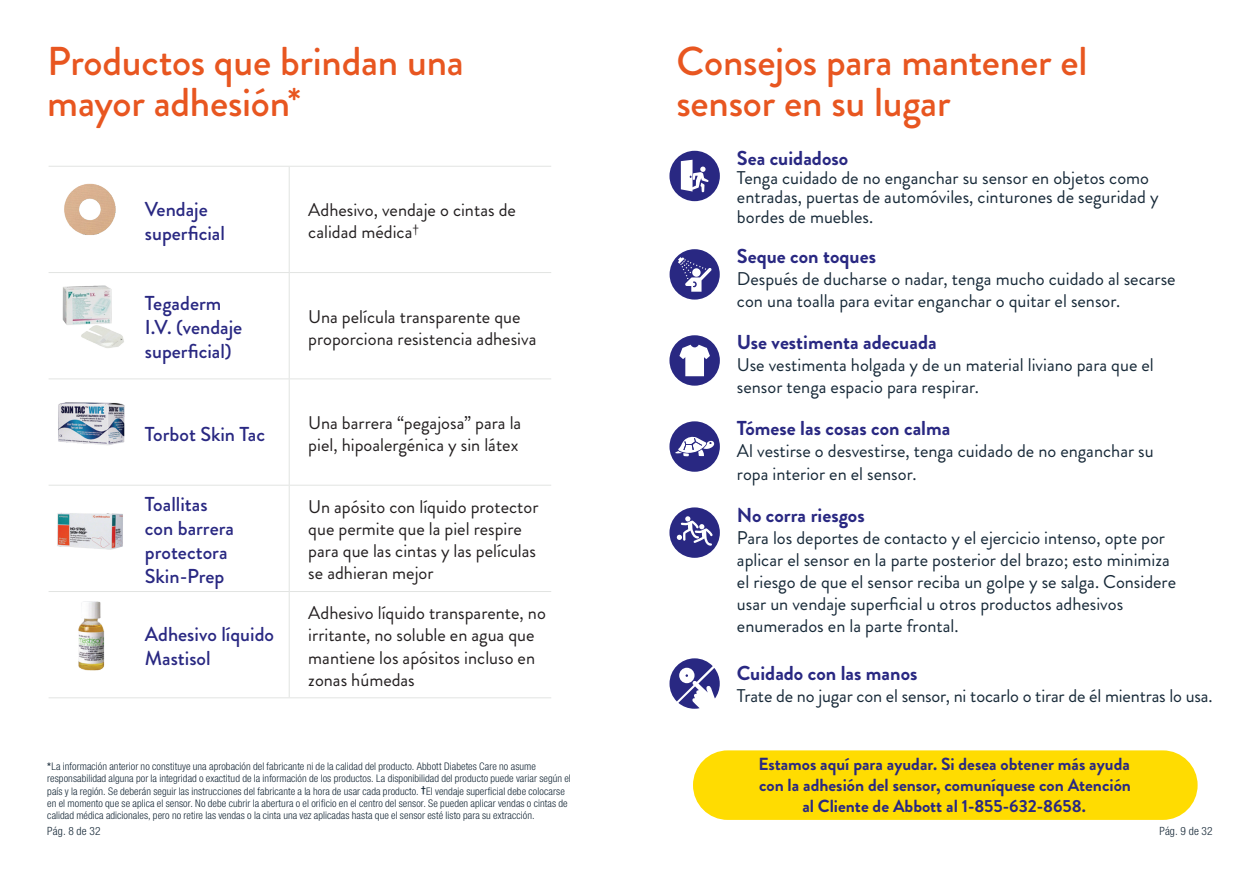
<style>
.page{position:relative;width:1260px;height:882px;background:#fff}
.page>*{position:absolute;margin:0;border:0;box-sizing:border-box;transform-origin:0 0}
.Orange_Headlines{font:500 40.25px/40.2px "Brandon Grotesque";letter-spacing:-.005em;color:#e85620}
.t1{font:500 20.12px/24.2px "Brandon Grotesque";color:#292882}
.t2{font:700 20.12px "Brandon Grotesque";color:#292882}
.t3{font:18.38px/22.1px "Brandon Grotesque";color:#172938}
.t4{font:18.38px/22.1px "Brandon Grotesque";color:#231f20}
.t5{font:700 17.5px/21px "Brandon Grotesque";color:#292882;text-align:center}
.t6{font:300 condensed 11.38px "Helvetica Neue LT Std";letter-spacing:.015em;color:#172938}
.ISI{font:300 condensed 10.5px/12.2px "Helvetica Neue LT Std";letter-spacing:.005em;color:#172938}
.s1{font-weight:500}
.s2{font-weight:500;font-size:9.62px}
</style>
<div class="page">
<div style="left:669px;top:151px;width:51px;height:50px;background:#292882;border-radius:50%"></div>
<svg style="left:681px;top:160px;width:28px;height:32px"></svg>
<svg style="left:669px;top:507px;width:51px;height:51px"></svg>
<svg style="left:670px;top:658px;width:50px;height:51px"></svg>
<svg style="left:670px;top:249px;width:50px;height:51px"></svg>
<svg style="left:669px;top:335px;width:51px;height:51px"></svg>
<div style="left:669px;top:421px;width:51px;height:51px;background:#292882;border-radius:50%"></div>
<svg style="left:675px;top:436px;width:40px;height:20px"></svg>
<div style="left:693px;top:750px;width:505px;height:70px;background:#ffdc01;border-radius:35px"></div>
<hr style="left:49px;top:166px;width:240px;height:1px;background:#e2e4e2">
<hr style="left:289px;top:166px;width:262px;height:1px;background:#e2e4e2">
<hr style="left:289px;top:167px;width:1px;height:105px;background:#e2e4e2">
<hr style="left:49px;top:272px;width:240px;height:1px;background:#e2e4e2">
<hr style="left:289px;top:272px;width:262px;height:1px;background:#e2e4e2">
<hr style="left:289px;top:273px;width:1px;height:106px;background:#e2e4e2">
<hr style="left:49px;top:379px;width:240px;height:1px;background:#e2e4e2">
<hr style="left:289px;top:379px;width:262px;height:1px;background:#e2e4e2">
<hr style="left:289px;top:379px;width:1px;height:106px;background:#e2e4e2">
<hr style="left:49px;top:485px;width:240px;height:1px;background:#e2e4e2">
<hr style="left:289px;top:485px;width:262px;height:1px;background:#e2e4e2">
<hr style="left:289px;top:486px;width:1px;height:105px;background:#e2e4e2">
<hr style="left:49px;top:591px;width:240px;height:1px;background:#e2e4e2">
<hr style="left:289px;top:591px;width:262px;height:1px;background:#e2e4e2">
<hr style="left:289px;top:592px;width:1px;height:105px;background:#e2e4e2">
<hr style="left:49px;top:697px;width:240px;height:1px;background:#e2e4e2">
<hr style="left:289px;top:697px;width:262px;height:1px;background:#e2e4e2">
<img style="left:64px;top:183px;width:52px;height:52px">
<img style="left:62px;top:285px;width:62px;height:63px">
<img style="left:58px;top:402px;width:67px;height:43px">
<img style="left:57px;top:513px;width:66px;height:37px">
<img style="left:78px;top:601px;width:27px;height:70px">
<p class="Orange_Headlines" style="left:47px;top:42px;width:418px">Productos que brindan una mayor adhesión*</p>
<p class="Orange_Headlines" style="left:676px;top:42px;width:413px">Consejos para mantener el sensor en su lugar</p>
<p class="t2" style="left:737px;top:144px;width:113px">Sea cuidadoso</p>
<p class="t3" style="left:737px;top:168px;width:423px;line-height:19.2px">Tenga cuidado de no enganchar su sensor en objetos como entradas, puertas de automóviles, cinturones de seguridad y bordes de muebles.</p>
<p class="t1" style="left:145px;top:197px;width:82px">Vendaje superficial</p>
<p class="t4" style="left:308px;top:199px;width:209px">Adhesivo, vendaje o cintas de calidad médica<sup>†</sup></p>
<p class="t1" style="left:145px;top:291px;width:99px">Tegaderm<br>I.V. (vendaje superficial)</p>
<p class="t4" style="left:308px;top:305px;width:230px">Una película transparente que proporciona resistencia adhesiva</p>
<p class="t1" style="left:145px;top:422px;width:122px">Torbot Skin Tac</p>
<p class="t4" style="left:308px;top:412px;width:215px">Una barrera “pegajosa” para la piel, hipoalergénica y sin látex</p>
<p class="t1" style="left:145px;top:492px;width:91px">Toallitas con barrera protectora<br>Skin-Prep</p>
<p class="t4" style="left:308px;top:496px;width:232px">Un apósito con líquido protector que permite que la piel respire para que las cintas y las películas se adhieran mejor</p>
<p class="t1" style="left:145px;top:622px;width:131px">Adhesivo líquido<br>Mastisol</p>
<p class="t4" style="left:308px;top:602px;width:239px">Adhesivo líquido transparente, no irritante, no soluble en agua que mantiene los apósitos incluso en zonas húmedas</p>
<p class="ISI" style="left:47px;top:760px;width:525px"><span class="s1">*</span>La información anterior no constituye una aprobación del fabricante ni de la calidad del producto. Abbott Diabetes Care no asume responsabilidad alguna por la integridad o exactitud de la información de los productos. La disponibilidad del producto puede variar según el país y la región. Se deberán seguir las instrucciones del fabricante a la hora de usar cada producto. <span class="s2">†</span>El vendaje superficial debe colocarse en el momento que se aplica el sensor. No debe cubrir la abertura o el orificio en el centro del sensor. Se pueden aplicar vendas o cintas de calidad médica adicionales, pero no retire las vendas o la cinta una vez aplicadas hasta que el sensor esté listo para su extracción.</p>
<p class="t2" style="left:737px;top:242px;width:141px">Seque con toques</p>
<p class="t3" style="left:737px;top:268px;width:440px">Después de ducharse o nadar, tenga mucho cuidado al secarse con una toalla para evitar enganchar o quitar el sensor.</p>
<p class="t2" style="left:737px;top:328px;width:201px">Use vestimenta adecuada</p>
<p class="t3" style="left:737px;top:354px;width:418px">Use vestimenta holgada y de un material liviano para que el sensor tenga espacio para respirar.</p>
<p class="t2" style="left:737px;top:414px;width:215px">Tómese las cosas con calma</p>
<p class="t3" style="left:737px;top:440px;width:418px">Al vestirse o desvestirse, tenga cuidado de no enganchar su ropa interior en el sensor.</p>
<p class="t2" style="left:737px;top:501px;width:129px">No corra riesgos</p>
<p class="t3" style="left:737px;top:527px;width:441px">Para los deportes de contacto y el ejercicio intenso, opte por aplicar el sensor en la parte posterior del brazo; esto minimiza el riesgo de que el sensor reciba un golpe y se salga. Considere usar un vendaje superficial u otros productos adhesivos enumerados en la parte frontal.</p>
<p class="t2" style="left:737px;top:659px;width:182px">Cuidado con las manos</p>
<p class="t3" style="left:737px;top:685px;width:477px">Trate de no jugar con el sensor, ni tocarlo o tirar de él mientras lo usa.</p>
<p class="t5" style="left:758px;top:754px;width:374px">Estamos aquí para ayudar. Si desea obtener más ayuda con la adhesión del sensor, comuníquese con Atención al Cliente de Abbott al 1-855-632-8658.</p>
<p class="t6" style="left:47px;top:824px;width:55px">Pág. 8 de 32</p>
<p class="t6" style="left:1159px;top:824px;width:55px">Pág. 9 de 32</p>
</div>
